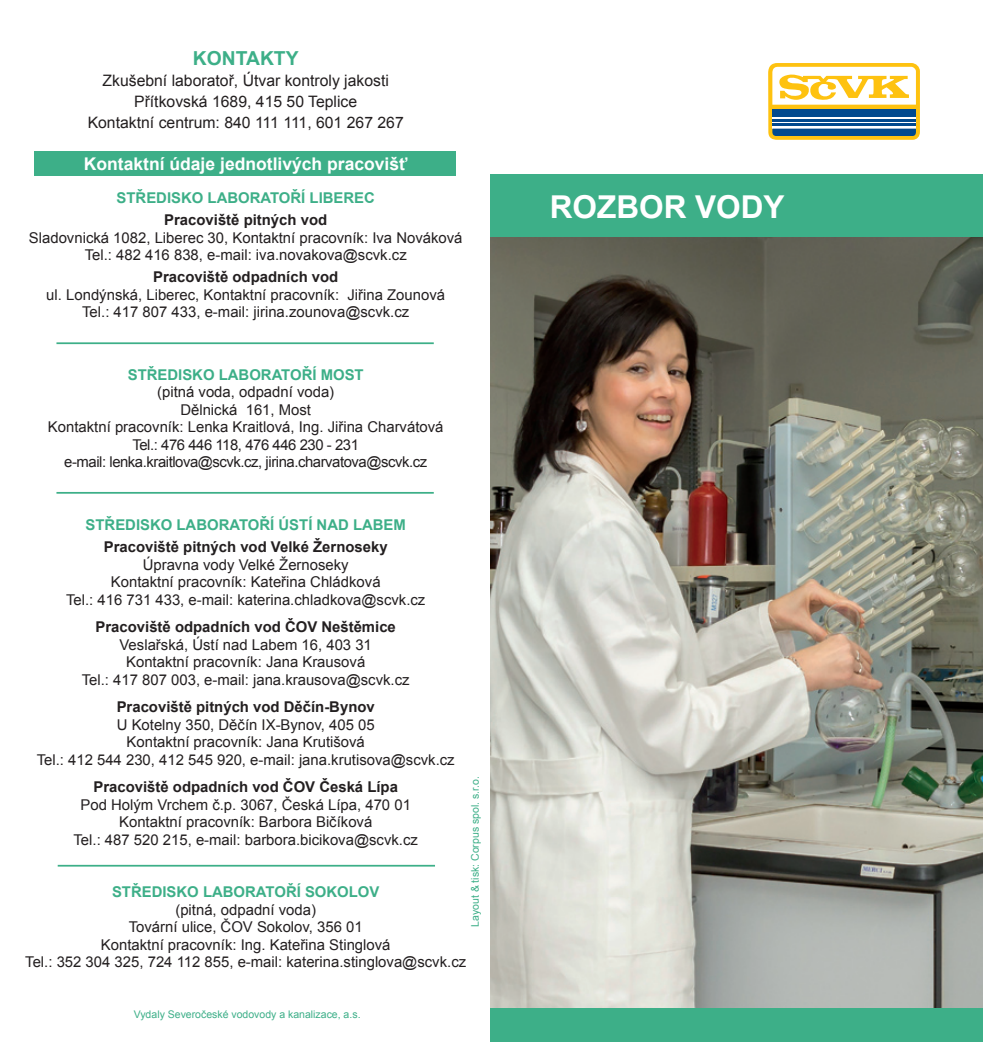
<style>
.page{position:relative;width:983px;height:1042px;background:#fff}
.page>*{position:absolute;margin:0;border:0;box-sizing:border-box;transform-origin:0 0}
.t1{font:700 31.5px "Arial";color:#fff}
.t2{font:700 19.25px "Arial";color:#3daf88}
.t3{font:700 17.5px "Arial";color:#fff}
.t4{font:15.75px "Arial";color:#231f20}
.t5{font:14.88px "Arial";color:#231f20}
.t6{font:700 14.88px "Arial";color:#231f20}
.t7{font:700 14.88px/17.5px "Arial";color:#3daf88;text-align:center}
.t8{font:14.88px/17.5px "Arial";letter-spacing:-.03em;color:#231f20;text-align:center}
.t9{font:10.5px "Arial";color:#3daf88}
.s1{font-weight:400;color:#231f20}
</style>
<div class="page">
<div style="left:34px;top:151px;width:422px;height:24px;background:#3daf88"></div>
<img style="left:490px;top:237px;width:492px;height:771px">
<hr style="left:56px;top:342px;width:377px;height:2px;background:#3daf88">
<hr style="left:56px;top:492px;width:377px;height:2px;background:#3daf88">
<hr style="left:58px;top:865px;width:377px;height:1px;background:#3daf88">
<div style="left:490px;top:1008px;width:492px;height:34px;background:#3daf88"></div>
<div style="left:490px;top:175px;width:492px;height:62px;background:#3daf88"></div>
<svg style="left:768px;top:63px;width:151px;height:77px"></svg>
<p class="t2" style="left:193px;top:46px;width:107px">KONTAKTY</p>
<p class="t4" style="left:102px;top:70px;width:288px">Zkušební laboratoř, Útvar kontroly jakosti</p>
<p class="t4" style="left:134px;top:91px;width:224px">Přítkovská 1689, 415 50 Teplice</p>
<p class="t4" style="left:88px;top:112px;width:317px">Kontaktní centrum: 840 111 111, 601 267 267</p>
<p class="t3" style="left:84px;top:152px;width:325px">Kontaktní údaje jednotlivých pracovišť</p>
<p class="t7" style="left:116px;top:189px;width:260px">STŘEDISKO LABORATOŘÍ LIBEREC</p>
<p class="t6" style="left:164px;top:210px;width:164px">Pracoviště pitných vod</p>
<p class="t5" style="left:29px;top:227px;width:435px">Sladovnická 1082, Liberec 30, Kontaktní pracovník: Iva Nováková</p>
<p class="t5" style="left:85px;top:245px;width:323px">Tel.: 482 416 838, e-mail: iva.novakova@scvk.cz</p>
<p class="t6" style="left:153px;top:267px;width:187px">Pracoviště odpadních vod</p>
<p class="t5" style="left:46px;top:285px;width:400px">ul. Londýnská, Liberec, Kontaktní pracovník: Jiřina Zounová</p>
<p class="t5" style="left:82px;top:302px;width:328px">Tel.: 417 807 433, e-mail: jirina.zounova@scvk.cz</p>
<p class="t7" style="left:128px;top:366px;width:237px">STŘEDISKO LABORATOŘÍ MOST <span class="s1">(pitná voda, odpadní voda)</span></p>
<p class="t5" style="left:180px;top:400px;width:132px">Dělnická 161, Most</p>
<p class="t5" style="left:48px;top:417px;width:397px">Kontaktní pracovník: Lenka Kraitlová, Ing. Jiřina Charvátová</p>
<p class="t8" style="left:64px;top:436px;width:364px">Tel.: 476 446 118, 476 446 230 - 231<br>e-mail: lenka.kraitlova@scvk.cz, jirina.charvatova@scvk.cz</p>
<p class="t7" style="left:86px;top:516px;width:322px">STŘEDISKO LABORATOŘÍ ÚSTÍ NAD LABEM</p>
<p class="t6" style="left:104px;top:537px;width:285px">Pracoviště pitných vod Velké Žernoseky</p>
<p class="t5" style="left:143px;top:555px;width:207px">Úpravna vody Velké Žernoseky</p>
<p class="t5" style="left:111px;top:572px;width:271px">Kontaktní pracovník: Kateřina Chládková</p>
<p class="t5" style="left:66px;top:590px;width:361px">Tel.: 416 731 433, e-mail: katerina.chladkova@scvk.cz</p>
<p class="t6" style="left:96px;top:617px;width:302px">Pracoviště odpadních vod ČOV Neštěmice</p>
<p class="t5" style="left:119px;top:635px;width:254px">Veslařská, Ústí nad Labem 16, 403 31</p>
<p class="t5" style="left:126px;top:652px;width:240px">Kontaktní pracovník: Jana Krausová</p>
<p class="t5" style="left:82px;top:670px;width:329px">Tel.: 417 807 003, e-mail: jana.krausova@scvk.cz</p>
<p class="t6" style="left:117px;top:697px;width:259px">Pracoviště pitných vod Děčín-Bynov</p>
<p class="t5" style="left:117px;top:715px;width:259px">U Kotelny 350, Děčín IX-Bynov, 405 05</p>
<p class="t5" style="left:126px;top:732px;width:240px">Kontaktní pracovník: Jana Krutišová</p>
<p class="t5" style="left:37px;top:750px;width:419px">Tel.: 412 544 230, 412 545 920, e-mail: jana.krutisova@scvk.cz</p>
<p class="t6" style="left:93px;top:777px;width:306px">Pracoviště odpadních vod ČOV Česká Lípa</p>
<p class="t5" style="left:80px;top:795px;width:332px">Pod Holým Vrchem č.p. 3067, Česká Lípa, 470 01</p>
<p class="t5" style="left:119px;top:812px;width:254px">Kontaktní pracovník: Barbora Bičíková</p>
<p class="t5" style="left:73px;top:830px;width:346px">Tel.: 487 520 215, e-mail: barbora.bicikova@scvk.cz</p>
<p class="t7" style="left:112px;top:884px;width:269px">STŘEDISKO LABORATOŘÍ SOKOLOV</p>
<p class="t5" style="left:175px;top:900px;width:142px">(pitná, odpadní voda)</p>
<p class="t5" style="left:129px;top:917px;width:235px">Tovární ulice, ČOV Sokolov, 356 01</p>
<p class="t5" style="left:101px;top:935px;width:291px">Kontaktní pracovník: Ing. Kateřina Stinglová</p>
<p class="t5" style="left:25px;top:952px;width:442px">Tel.: 352 304 325, 724 112 855, e-mail: katerina.stinglova@scvk.cz</p>
<p class="t9" style="left:468px;top:927px;width:152px;rotate:-90deg">Layout &amp; tisk: Corpus spol. s.r.o.</p>
<p class="t9" style="left:134px;top:1007px;width:228px">Vydaly Severočeské vodovody a kanalizace, a.s.</p>
<p class="t1" style="left:549px;top:186px;width:236px">ROZBOR VODY</p>
</div>
